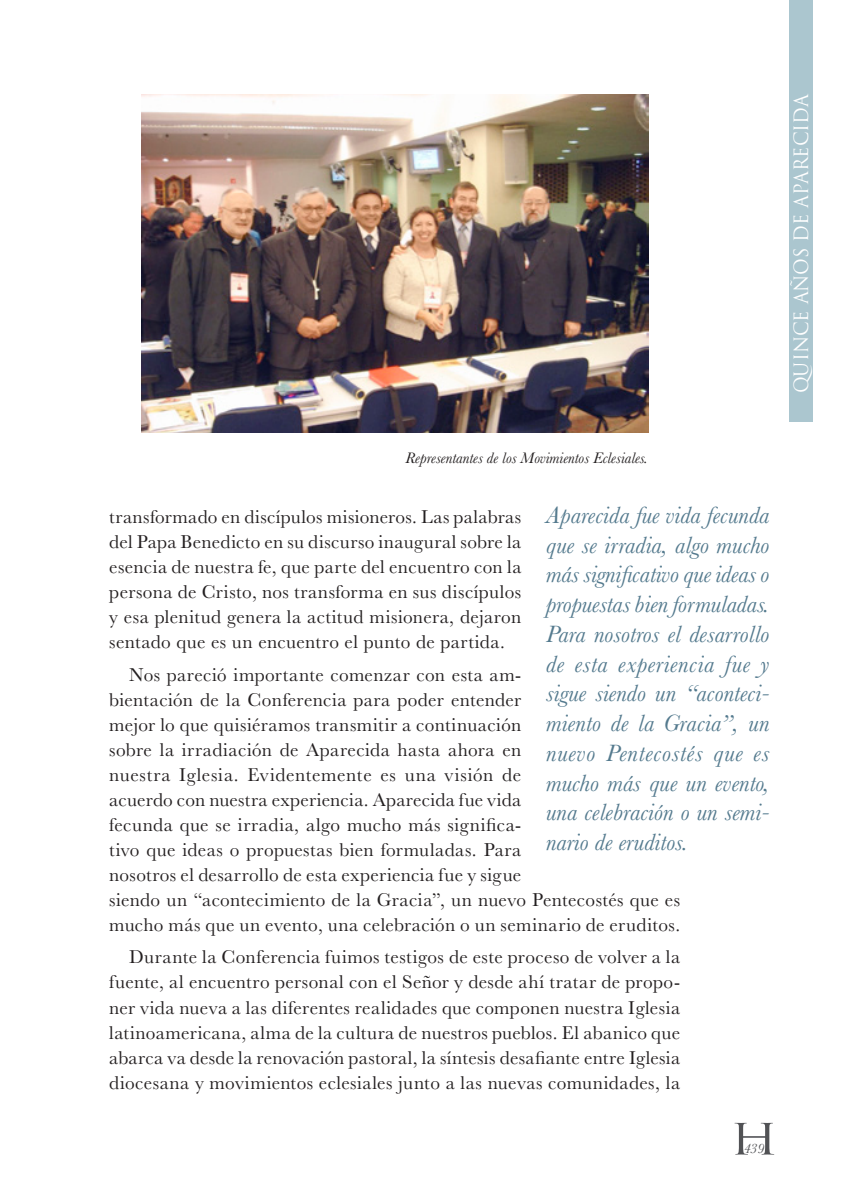
<style>
.page{position:relative;width:844px;height:1191px;background:#fff}
.page>*{position:absolute;margin:0;border:0;box-sizing:border-box;transform-origin:0 0}
.t1{font:42px "Trajan Pro";color:#515255;scale:1.2 1}
.Destaque__Baskervi{font:italic 24.5px/29.8px "Baskerville";color:#547a8e;text-align:justify}
.Texto_general_Bask{font:19.25px/25px "Baskerville";letter-spacing:.02em;color:#231f20;text-align:justify}
.t2{font:19.25px "Trajan Pro";color:#fff;scale:.95 1}
.Lectura_de_foto_Ba{font:italic 15.75px "Baskerville";color:#231f20}
.t3{font:italic 14px "Baskerville";color:#515255}
</style>
<div class="page">
<img style="left:141px;top:94px;width:506px;height:338px">
<div style="left:789px;top:0;width:23px;height:422px;background:#abc6cf"></div>
<p class="t2" style="left:788px;top:393px;width:317px;rotate:-90deg">QUINCE AÑOS DE APARECIDA</p>
<p class="Lectura_de_foto_Ba" style="left:405px;top:448px;width:244px">Representantes de los Movimientos Eclesiales.</p>
<p class="Destaque__Baskervi" style="left:546px;top:500px;width:225px">Aparecida fue vida fecunda que se irradia, algo mucho más significativo que ideas o propuestas bien formuladas.<br>Para nosotros el desarrollo de esta experiencia fue y sigue siendo un “aconteci&shy;miento de la Gracia”, un nuevo Pentecostés que es mucho más que un evento, una celebración o un semi&shy;nario de eruditos.</p>
<p class="Texto_general_Bask" style="left:109px;top:504px;width:413px">transformado en discípulos misioneros. Las palabras del Papa Benedicto en su discurso inaugural sobre la esencia de nuestra fe, que parte del encuentro con la persona de Cristo, nos transforma en sus discípulos y esa plenitud genera la actitud misionera, dejaron sentado que es un encuentro el punto de partida.</p>
<p class="Texto_general_Bask" style="left:109px;top:662px;width:572px;text-align:left;text-indent:20px">Nos pareció importante comenzar con esta am-<br>bientación de la Conferencia para poder entender<br>mejor lo que quisiéramos transmitir a continuación<br>sobre la irradiación de Aparecida hasta ahora en<br>nuestra Iglesia. Evidentemente es una visión de<br>acuerdo con nuestra experiencia. Aparecida fue vida<br>fecunda que se irradia, algo mucho más significa-<br>tivo que ideas o propuestas bien formuladas. Para<br>nosotros el desarrollo de esta experiencia fue y sigue<br>siendo un “acontecimiento de la Gracia”, un nuevo Pentecostés que es mucho más que un evento, una celebración o un seminario de eruditos.</p>
<p class="Texto_general_Bask" style="left:109px;top:945px;width:572px;text-indent:20px">Durante la Conferencia fuimos testigos de este proceso de volver a la fuente, al encuentro personal con el Señor y desde ahí tratar de propo&shy;ner vida nueva a las diferentes realidades que componen nuestra Iglesia latinoamericana, alma de la cultura de nuestros pueblos. El abanico que abarca va desde la renovación pastoral, la síntesis desafiante entre Iglesia diocesana y movimientos eclesiales junto a las nuevas comunidades, la</p>
<h1 class="t1" style="left:729px;top:1112px;width:42px">H</h1>
<p class="t3" style="left:743px;top:1138px;width:22px">439</p>
</div>
